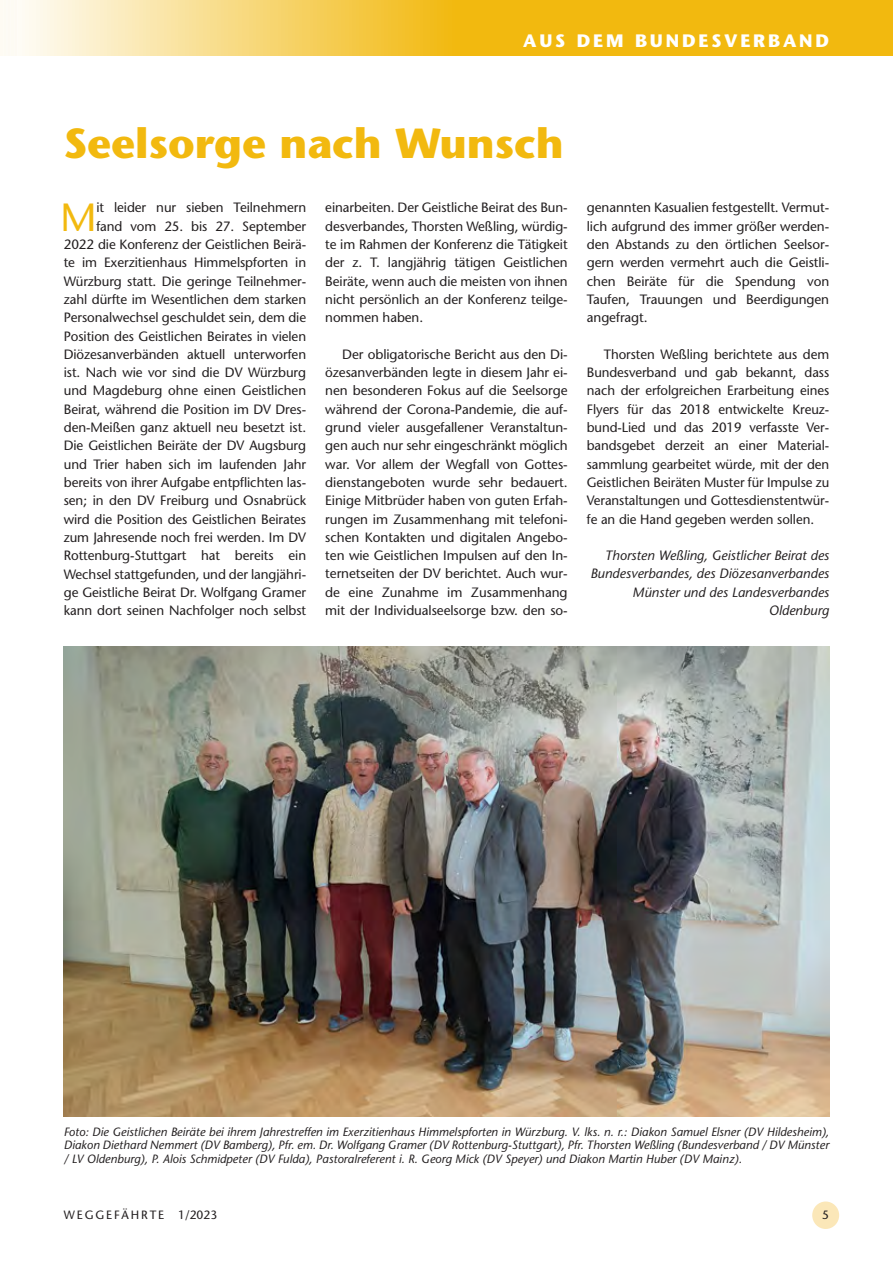
<style>
.page{position:relative;width:893px;height:1263px;background:#fff}
.page>*{position:absolute;margin:0;border:0;box-sizing:border-box;transform-origin:0 0}
._01_Headline{font:700 42px "ITC Stone Sans Pro";color:#f2b90f}
._02_Grundschrift_Ini{font:500 39.3px "Stone Sans Std";color:#f2b90f}
.t1{font:700 18px "ITC Stone Sans Pro";letter-spacing:.16em;color:#fff}
._03_Grundschrift_Ein{font:500 13.5px/18.3px "Stone Sans Std";letter-spacing:-.005em;color:#231f20;text-align:justify}
._02_Grundschrift_Ini-2{font:500 13.5px/18.3px "Stone Sans Std";letter-spacing:-.005em;color:#231f20;text-align:justify}
._06_Quelle{font:italic 500 13.5px/18.3px "Stone Sans Std";color:#231f20;text-align:right}
._05_Bildunterschrift{font:italic 500 12px/13.5px "Stone Sans Std";color:#231f20;text-align:justify}
.t2{font:500 12px "Stone Sans Std";letter-spacing:.16em;color:#231f20}
</style>
<div class="page">
<div style="left:812px;top:1201px;width:27px;height:28px;background:#fbe7b8;border-radius:50%"></div>
<svg style="left:0;top:0;width:893px;height:56px;background:#f5ca4c"></svg>
<img style="left:64px;top:646px;width:765px;height:470px">
<h3 class="t1" style="left:523px;top:30px;width:308px">AUS DEM BUNDESVERBAND</h3>
<p class="_01_Headline" style="left:64px;top:119px;width:501px">Seelsorge nach Wunsch</p>
<p class="_02_Grundschrift_Ini" style="left:61px;top:194px;width:38px">M</p>
<p class="_02_Grundschrift_Ini-2" style="left:64px;top:198px;width:244px;text-align:right">it leider nur sieben Teilnehmern<br>fand vom 25. bis 27. September 2022 die Konferenz der Geistlichen Beirä&shy;te im Exerzitienhaus Himmelspforten in Würzburg statt. Die geringe Teilnehmer&shy;zahl dürfte im Wesentlichen dem starken Personalwechsel geschuldet sein, dem die Position des Geistlichen Beirates in vielen Diözesanverbänden aktuell unterworfen ist. Nach wie vor sind die DV Würzburg und Magdeburg ohne einen Geistlichen Beirat, während die Position im DV Dres&shy;den-Meißen ganz aktuell neu besetzt ist.<br>Die Geistlichen Beiräte der DV Augsburg und Trier haben sich im laufenden Jahr bereits von ihrer Aufgabe entpflichten las&shy;sen; in den DV Freiburg und Osnabrück wird die Position des Geistlichen Beirates zum Jahresende noch frei werden. Im DV Rottenburg-Stuttgart hat bereits ein Wechsel stattgefunden, und der langjähri&shy;ge Geistliche Beirat Dr. Wolfgang Gramer kann dort seinen Nachfolger noch selbst</p>
<p class="_02_Grundschrift_Ini-2" style="left:325px;top:198px;width:244px">einarbeiten. Der Geistliche Beirat des Bun&shy;desverbandes, Thorsten Weßling, würdig&shy;te im Rahmen der Konferenz die Tätigkeit der z. T. langjährig tätigen Geistlichen Beiräte, wenn auch die meisten von ihnen nicht persönlich an der Konferenz teilge&shy;nommen haben.</p>
<p class="_03_Grundschrift_Ein" style="left:325px;top:345px;width:244px;text-indent:17px">Der obligatorische Bericht aus den Di&shy;özesanverbänden legte in diesem Jahr ei&shy;nen besonderen Fokus auf die Seelsorge während der Corona-Pandemie, die auf&shy;grund vieler ausgefallener Veranstaltun&shy;gen auch nur sehr eingeschränkt möglich war. Vor allem der Wegfall von Gottes&shy;dienstangeboten wurde sehr bedauert.<br>Einige Mitbrüder haben von guten Erfah&shy;rungen im Zusammenhang mit telefoni&shy;schen Kontakten und digitalen Angebo&shy;ten wie Geistlichen Impulsen auf den In&shy;ternetseiten der DV berichtet. Auch wur&shy;de eine Zunahme im Zusammenhang mit der Individualseelsorge bzw. den so-</p>
<p class="_03_Grundschrift_Ein" style="left:587px;top:198px;width:244px">genannten Kasualien festgestellt. Vermut&shy;lich aufgrund des immer größer werden&shy;den Abstands zu den örtlichen Seelsor&shy;gern werden vermehrt auch die Geistli&shy;chen Beiräte für die Spendung von Taufen, Trauungen und Beerdigungen angefragt.</p>
<p class="_03_Grundschrift_Ein" style="left:587px;top:345px;width:244px;text-indent:17px">Thorsten Weßling berichtete aus dem Bundesverband und gab bekannt, dass nach der erfolgreichen Erarbeitung eines Flyers für das 2018 entwickelte Kreuz&shy;bund-Lied und das 2019 verfasste Ver&shy;bandsgebet derzeit an einer Material&shy;sammlung gearbeitet würde, mit der den Geistlichen Beiräten Muster für Impulse zu Veranstaltungen und Gottesdienstentwür&shy;fe an die Hand gegeben werden sollen.</p>
<p class="_06_Quelle" style="left:590px;top:546px;width:240px">Thorsten Weßling, Geistlicher Beirat des<br>Bundesverbandes, des Diözesanverbandes<br>Münster und des Landesverbandes<br>Oldenburg</p>
<p class="_05_Bildunterschrift" style="left:64px;top:1125px;width:767px">Foto: Die Geistlichen Beiräte bei ihrem Jahrestreffen im Exerzitienhaus Himmelspforten in Würzburg. V. lks. n. r.: Diakon Samuel Elsner (DV Hildesheim), Diakon Diethard Nemmert (DV Bamberg), Pfr. em. Dr. Wolfgang Gramer (DV Rottenburg-Stuttgart), Pfr. Thorsten Weßling (Bundesverband / DV Münster / LV Oldenburg), P. Alois Schmidpeter (DV Fulda), Pastoralreferent i. R. Georg Mick (DV Speyer) und Diakon Martin Huber (DV Mainz).</p>
<p class="t2" style="left:64px;top:1207px;width:155px">WEGGEFÄHRTE 1/2023</p>
<p class="t2" style="left:822px;top:1207px;width:8px">5</p>
</div>
